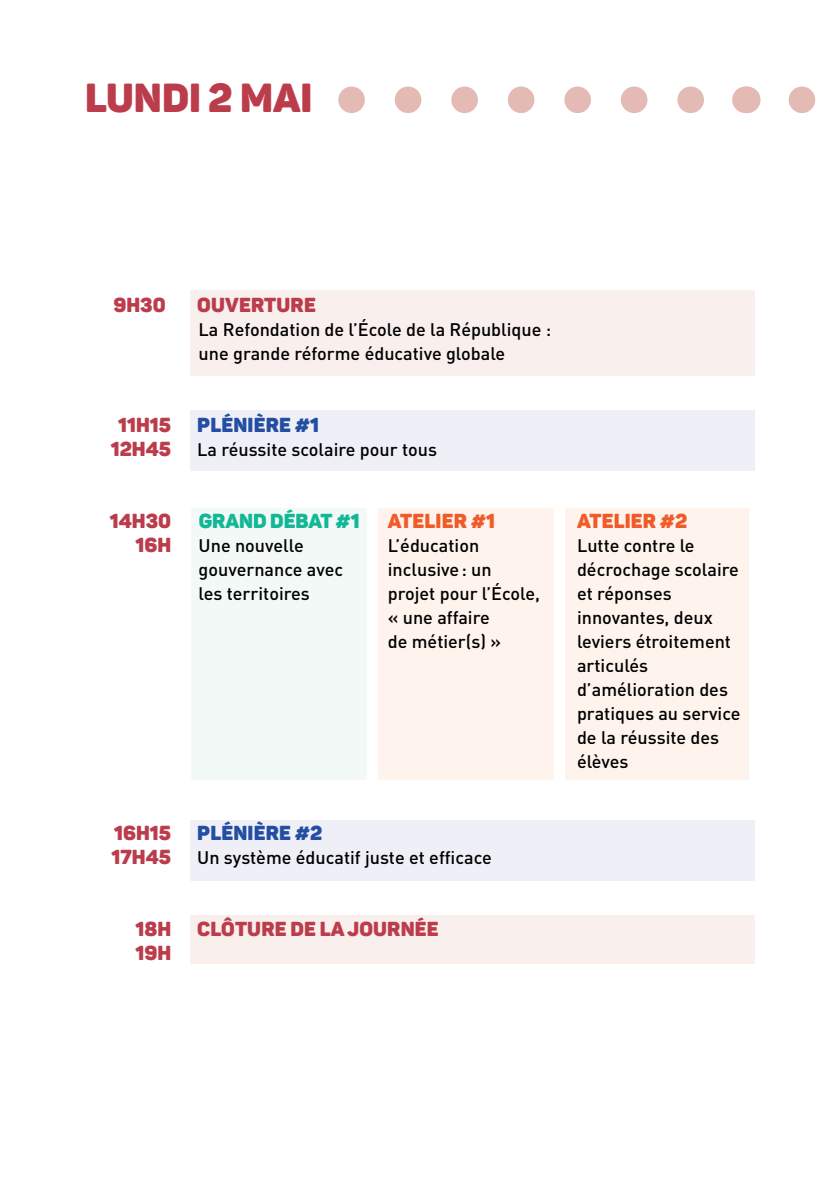
<style>
.page{position:relative;width:840px;height:1191px;background:#fff}
.page>*{position:absolute;margin:0;border:0;box-sizing:border-box;transform-origin:0 0}
.t1{font:40px "Panton Black Caps";color:#bb3d4c}
.t2{font:20px/24px "Panton Black Caps";color:#bb3d4c;text-align:right}
.t3{font:20px "Panton Black Caps";letter-spacing:.01em;color:#244ea2}
.t4{font:20px "Panton Black Caps";color:#f15a29}
.t5{font:20px "Panton Black Caps";color:#12b796}
.t6{font:500 18px/24px "DIN Pro";color:#000}
</style>
<div class="page">
<div style="left:190px;top:410px;width:564px;height:61px;background:#efeff8"></div>
<div style="left:190px;top:820px;width:564px;height:60px;background:#efeff8"></div>
<div style="left:190px;top:915px;width:564px;height:49px;background:#f9efed"></div>
<div style="left:190px;top:508px;width:176px;height:271px;background:#f3f9f6"></div>
<div style="left:378px;top:508px;width:175px;height:271px;background:#fff4ed"></div>
<div style="left:565px;top:508px;width:183px;height:271px;background:#fff4ed"></div>
<div style="left:190px;top:290px;width:564px;height:86px;background:#f9efed"></div>
<div style="left:733px;top:87px;width:27px;height:26px;background:#e4bab5;border-radius:50%"></div>
<div style="left:507px;top:87px;width:27px;height:26px;background:#e4bab5;border-radius:50%"></div>
<div style="left:338px;top:87px;width:26px;height:26px;background:#e4bab5;border-radius:50%"></div>
<div style="left:620px;top:87px;width:27px;height:26px;background:#e4bab5;border-radius:50%"></div>
<div style="left:451px;top:87px;width:26px;height:26px;background:#e4bab5;border-radius:50%"></div>
<div style="left:564px;top:87px;width:26px;height:26px;background:#e4bab5;border-radius:50%"></div>
<div style="left:394px;top:87px;width:27px;height:26px;background:#e4bab5;border-radius:50%"></div>
<div style="left:677px;top:87px;width:26px;height:26px;background:#e4bab5;border-radius:50%"></div>
<div style="left:731px;top:87px;width:27px;height:26px;background:#e4bab5;border-radius:50%"></div>
<div style="left:788px;top:87px;width:26px;height:26px;background:#e4bab5;border-radius:50%"></div>
<h1 class="t1" style="left:85px;top:72px;width:229px">LUNDI 2 MAI</h1>
<p class="t2" style="left:113px;top:293px;width:54px">9H30</p>
<p class="t2" style="left:197px;top:293px;width:56px">OUVERTURE</p>
<p class="t6" style="left:198px;top:317px;width:354px">La Refondation de l’École de la République : une grande réforme éducative globale</p>
<p class="t2" style="left:118px;top:413px;width:55px">11H15</p>
<p class="t3" style="left:197px;top:412px;width:25px">PLÉNI</p>
<p class="t3" style="left:254px;top:412px;width:67px">ÈRE #1</p>
<p class="t2" style="left:111px;top:437px;width:62px">12H45</p>
<p class="t6" style="left:197px;top:437px;width:241px">La réussite scolaire pour tous</p>
<p class="t2" style="left:110px;top:509px;width:63px">14H30<br>16H</p>
<p class="t5" style="left:199px;top:508px;width:28px">GRAND</p>
<p class="t5" style="left:270px;top:508px;width:14px">DÉBAT</p>
<p class="t5" style="left:335px;top:508px;width:26px">#1</p>
<p class="t6" style="left:198px;top:533px;width:146px">Une nouvelle gouvernance avec les territoires</p>
<p class="t4" style="left:388px;top:508px;width:25px">ATELIER</p>
<p class="t4" style="left:470px;top:508px;width:26px">#1</p>
<p class="t6" style="left:387px;top:533px;width:153px">L’éducation inclusive: un projet pour l’École, « une affaire<br>de métier(s) »</p>
<p class="t2" style="left:114px;top:821px;width:59px">16H15</p>
<p class="t3" style="left:197px;top:820px;width:25px">PLÉNI</p>
<p class="t3" style="left:254px;top:820px;width:70px">ÈRE #2</p>
<p class="t2" style="left:111px;top:845px;width:61px">17H45</p>
<p class="t6" style="left:197px;top:845px;width:296px">Un système éducatif juste et efficace</p>
<p class="t2" style="left:135px;top:917px;width:37px">18H</p>
<p class="t2" style="left:197px;top:917px;width:176px">CLÔTURE DE LA JOURNÉE</p>
<p class="t2" style="left:135px;top:941px;width:37px">19H</p>
<p class="t4" style="left:576px;top:508px;width:25px">ATELIER</p>
<p class="t4" style="left:659px;top:508px;width:29px">#2</p>
<p class="t6" style="left:576px;top:533px;width:165px">Lutte contre le décrochage scolaire et réponses innovantes, deux leviers étroitement articulés d’amélioration des pratiques au service de la réussite des élèves</p>
</div>
